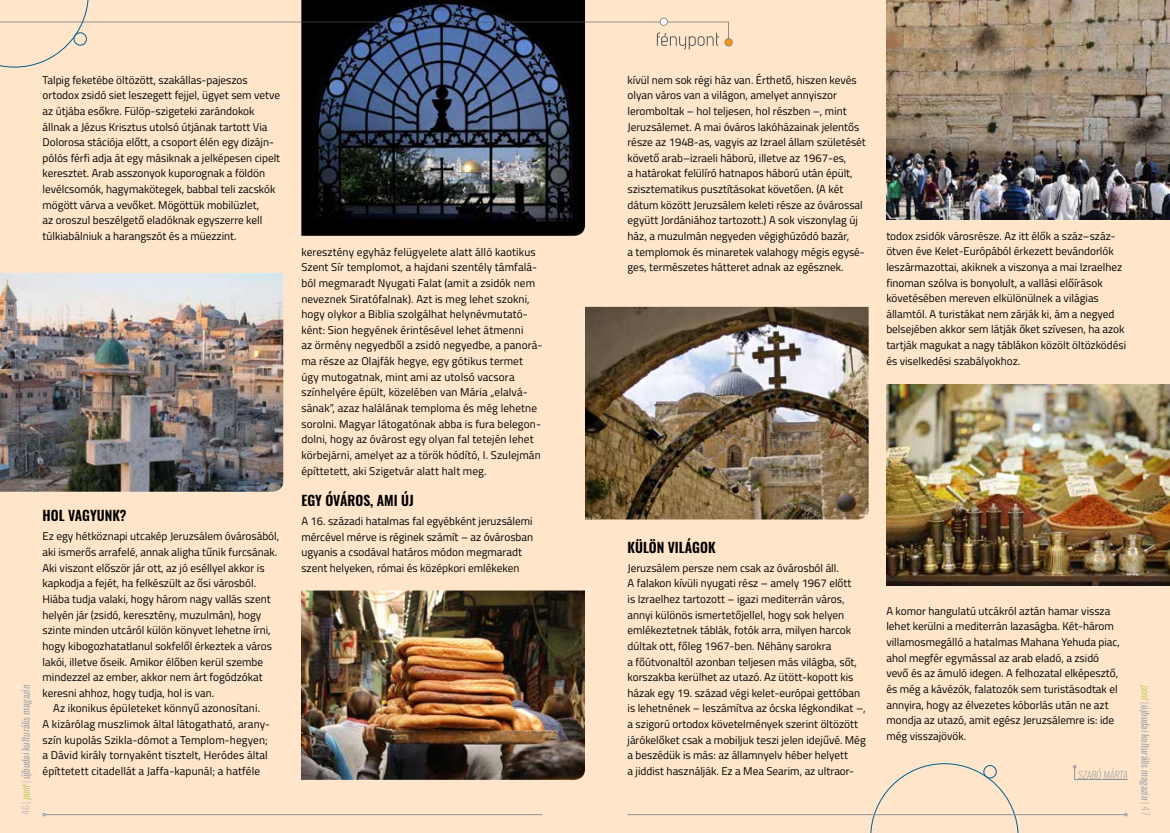
<style>
.page{position:relative;width:1170px;height:833px;background:#fff}
.page>*{position:absolute;margin:0;border:0;box-sizing:border-box;transform-origin:0 0}
.t1{font:600 13.75px "Oswald";color:#000}
.t2{font:11.25px/15.6px "Titillium Web";color:#000}
.t3{font:italic 10px "Oswald";color:#a7a9ac}
.t4{font:italic 200 10px "Oswald";color:#939598}
.s1{font-weight:200;font-style:normal}
.s2{font-weight:200;color:#a2c02f}
</style>
<div class="page">
<div style="left:0;top:0;width:1169px;height:833px;background:#ffe6ca"></div>
<svg style="left:1073px;top:765px;width:54px;height:15px"></svg>
<img style="left:301px;top:590px;width:284px;height:190px">
<img style="left:0;top:273px;width:283px;height:219px">
<img style="left:301px;top:67px;width:284px;height:169px">
<img style="left:585px;top:307px;width:283px;height:212px">
<img style="left:886px;top:0;width:283px;height:220px">
<img style="left:886px;top:384px;width:283px;height:201px">
<svg style="left:0;top:0;width:732px;height:67px"></svg>
<div style="left:74px;top:32px;width:13px;height:13px;border:1px solid #005f8e;border-radius:50%"></div>
<svg style="left:870px;top:763px;width:148px;height:70px"></svg>
<div style="left:983px;top:765px;width:13px;height:13px;border:1px solid #005f8e;border-radius:50%"></div>
<hr style="left:45px;top:814px;width:497px;height:1px;background:#939598">
<hr style="left:627px;top:814px;width:497px;height:1px;background:#939598">
<p class="t2" style="left:627px;top:71px;width:240px">kívül nem sok régi ház van. Érthető, hiszen kevés olyan város van a világon, amelyet annyiszor leromboltak – hol teljesen, hol részben –, mint Jeruzsálemet. A mai óváros lakóházainak jelentős része az 1948-as, vagyis az Izrael állam születését követő arab–izraeli háború, illetve az 1967-es,<br>a határokat felülíró hatnapos háború után épült, szisztematikus pusztításokat követően. (A két dátum között Jeruzsálem keleti része az óvárossal együtt Jordániához tartozott.) A sok viszonylag új ház, a muzulmán negyeden végighúzódó bazár,<br>a templomok és minaretek valahogy mégis egysé&shy;ges, természetes hátteret adnak az egésznek.</p>
<p class="t2" style="left:43px;top:71px;width:239px">Talpig feketébe öltözött, szakállas-pajeszos ortodox zsidó siet leszegett fejjel, ügyet sem vetve az útjába esőkre. Fülöp-szigeteki zarándokok állnak a Jézus Krisztus utolsó útjának tartott Via Dolorosa stációja előtt, a csoport élén egy dizájn&shy;pólós férfi adja át egy másiknak a jelképesen cipelt keresztet. Arab asszonyok kuporognak a földön levélcsomók, hagymakötegek, babbal teli zacskók mögött várva a vevőket. Mögöttük mobilüzlet,<br>az oroszul beszélgető eladóknak egyszerre kell túlkiabálniuk a harangszót és a müezzint.</p>
<p class="t2" style="left:886px;top:227px;width:241px">todox zsidók városrésze. Az itt élők a száz–száz&shy;ötven éve Kelet-Európából érkezett bevándorlók leszármazottai, akiknek a viszonya a mai Izraelhez finoman szólva is bonyolult, a vallási előírások követésében mereven elkülönülnek a világias államtól. A turistákat nem zárják ki, ám a negyed belsejében akkor sem látják őket szívesen, ha azok tartják magukat a nagy táblákon közölt öltözködési és viselkedési szabályokhoz.</p>
<p class="t2" style="left:301px;top:243px;width:242px">keresztény egyház felügyelete alatt álló kaotikus Szent Sír templomot, a hajdani szentély támfalá&shy;ból megmaradt Nyugati Falat (amit a zsidók nem neveznek Siratófalnak). Azt is meg lehet szokni, hogy olykor a Biblia szolgálhat helynévmutató&shy;ként: Sion hegyének érintésével lehet átmenni<br>az örmény negyedből a zsidó negyedbe, a panorá&shy;ma része az Olajfák hegye, egy gótikus termet úgy mutogatnak, mint ami az utolsó vacsora színhelyére épült, közelében van Mária „elalvá&shy;sának”, azaz halálának temploma és még lehetne sorolni. Magyar látogatónak abba is fura belegon&shy;dolni, hogy az óvárost egy olyan fal tetején lehet körbejárni, amelyet az a török hódító, I. Szulejmán építtetett, aki Szigetvár alatt halt meg.</p>
<p class="t1" style="left:301px;top:490px;width:114px">EGY ÓVÁROS, AMI ÚJ</p>
<p class="t2" style="left:301px;top:512px;width:233px">A 16. századi hatalmas fal egyébként jeruzsálemi mércével mérve is réginek számít – az óvárosban ugyanis a csodával határos módon megmaradt szent helyeken, római és középkori emlékeken</p>
<p class="t1" style="left:43px;top:506px;width:85px">HOL VAGYUNK?</p>
<p class="t2" style="left:43px;top:528px;width:238px">Ez egy hétköznapi utcakép Jeruzsálem óvárosából,</p>
<p class="t2" style="left:43px;top:544px;width:236px">aki ismerős arrafelé, annak aligha tűnik furcsának.</p>
<p class="t2" style="left:43px;top:559px;width:223px">Aki viszont először jár ott, az jó eséllyel akkor is</p>
<p class="t2" style="left:43px;top:575px;width:215px">kapkodja a fejét, ha felkészült az ősi városból.</p>
<p class="t2" style="left:43px;top:590px;width:229px">Hiába tudja valaki, hogy három nagy vallás szent</p>
<p class="t2" style="left:43px;top:606px;width:220px">helyén jár (zsidó, keresztény, muzulmán), hogy</p>
<p class="t2" style="left:43px;top:622px;width:230px">szinte minden utcáról külön könyvet lehetne írni,</p>
<p class="t2" style="left:43px;top:637px;width:231px">hogy kibogozhatatlanul sokfelől érkeztek a város</p>
<p class="t2" style="left:43px;top:653px;width:222px">lakói, illetve őseik. Amikor élőben kerül szembe</p>
<p class="t2" style="left:43px;top:669px;width:222px">mindezzel az ember, akkor nem árt fogódzókat</p>
<p class="t2" style="left:43px;top:684px;width:173px">keresni ahhoz, hogy tudja, hol is van.</p>
<p class="t2" style="left:53px;top:700px;width:208px">Az ikonikus épületeket könnyű azonosítani.</p>
<p class="t2" style="left:43px;top:716px;width:229px">A kizárólag muszlimok által látogatható, arany-</p>
<p class="t2" style="left:43px;top:731px;width:227px">szín kupolás Szikla-dómot a Templom-hegyen;</p>
<p class="t2" style="left:43px;top:747px;width:227px">a Dávid király tornyaként tisztelt, Heródes által</p>
<p class="t2" style="left:43px;top:762px;width:219px">építtetett citadellát a Jaffa-kapunál; a hatféle</p>
<p class="t1" style="left:627px;top:537px;width:89px">KÜLÖN VILÁGOK</p>
<p class="t2" style="left:627px;top:559px;width:240px">Jeruzsálem persze nem csak az óvárosból áll.<br>A falakon kívüli nyugati rész – amely 1967 előtt<br>is Izraelhez tartozott – igazi mediterrán város, annyi különös ismertetőjellel, hogy sok helyen emlékeztetnek táblák, fotók arra, milyen harcok dúltak ott, főleg 1967-ben. Néhány sarokra<br>a főútvonaltól azonban teljesen más világba, sőt, korszakba kerülhet az utazó. Az ütött-kopott kis házak egy 19. század végi kelet-európai gettóban is lehetnének – leszámítva az ócska légkondikat –, a szigorú ortodox követelmények szerint öltözött járókelőket csak a mobiljuk teszi jelen idejűvé. Még a beszédük is más: az államnyelv héber helyett<br>a jiddist használják. Ez a Mea Searim, az ultraor-</p>
<p class="t2" style="left:886px;top:602px;width:235px">A komor hangulatú utcákról aztán hamar vissza lehet kerülni a mediterrán lazaságba. Két-három villamosmegálló a hatalmas Mahana Yehuda piac, ahol megfér egymással az arab eladó, a zsidó vevő és az ámuló idegen. A felhozatal elképesztő, és még a kávézók, falatozók sem turistásodtak el annyira, hogy az élvezetes kóborlás után ne azt mondja az utazó, amit egész Jeruzsálemre is: ide még visszajövök.</p>
<p class="t3" style="left:19px;top:815px;width:132px;rotate:-90deg"><span class="s1">46 |</span> <span class="s2">pont</span><span class="s1">|</span> újbudai kulturális magazin</p>
<p class="t3" style="left:1152px;top:685px;width:131px;rotate:90deg"><span class="s2">pont</span><span class="s1">|</span> újbudai kulturális magazin <span class="s1">| 47</span></p>
<p class="t4" style="left:1078px;top:768px;width:51px">SZABÓ MÁRTA</p>
</div>
